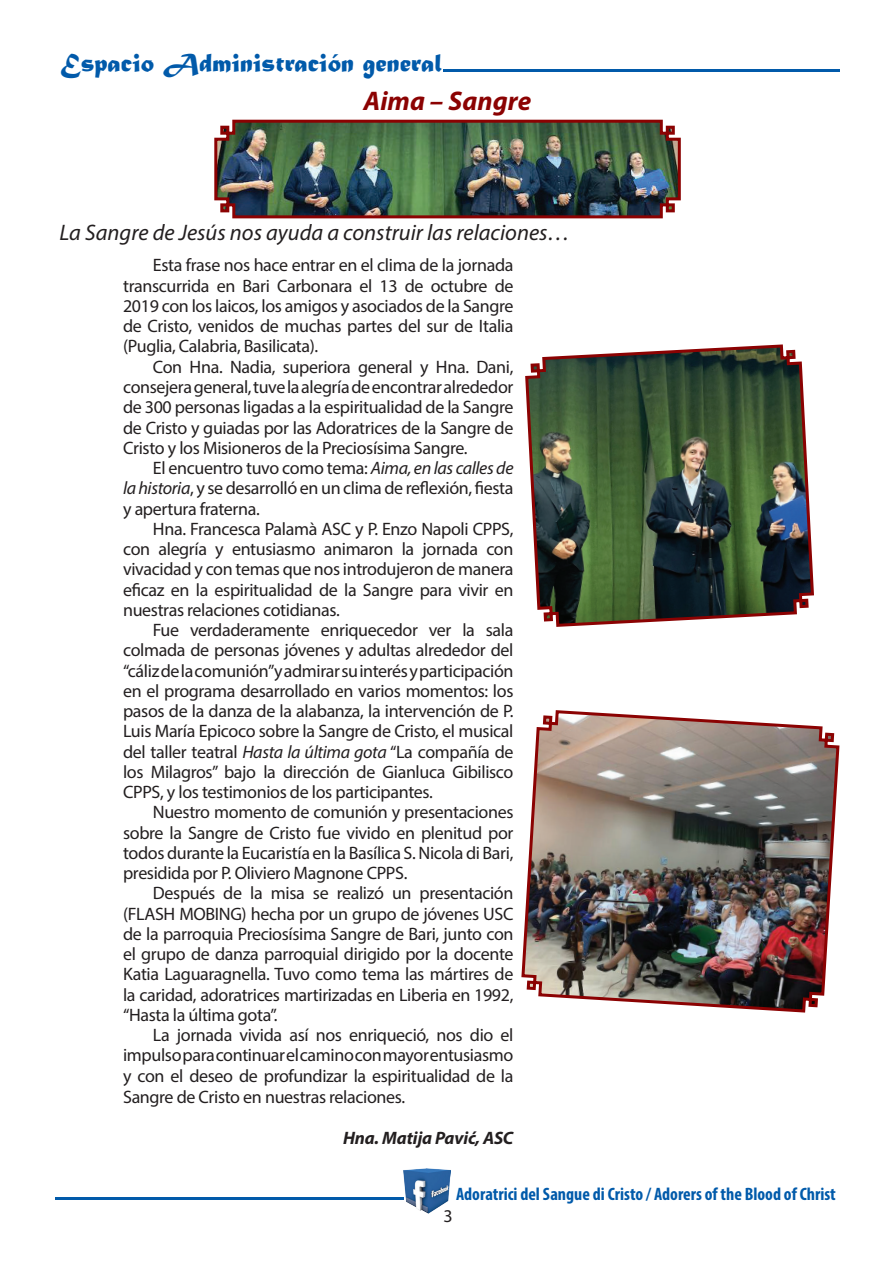
<style>
.page{position:relative;width:893px;height:1263px;background:#fff}
.page>*{position:absolute;margin:0;border:0;box-sizing:border-box;transform-origin:0 0}
.t1{font:27px "Matura MT Script Capitals";color:#015aaa}
.t2{font:italic 700 27px "Myriad Pro";color:#8b0202}
.t3{font:italic 22.5px "Myriad Pro";color:#231f20}
.t4{font:18px/20.2px "Myriad Pro";letter-spacing:-.02em;color:#231f20;text-align:justify}
.t5{font:700 condensed 18px "Myriad Pro";color:#015aaa}
.t6{font:italic 700 18px "Myriad Pro";letter-spacing:-.01em;color:#231f20}
.s1{font-style:italic}
</style>
<div class="page">
<svg style="left:55px;top:1197px;width:345px;height:3px"></svg>
<img style="left:400px;top:1168px;width:49px;height:46px">
<div style="left:546px;top:235px;width:9px;height:8px;border:6px solid #fff;border-radius:50%"></div>
<div style="left:553px;top:235px;width:9px;height:8px;border:6px solid #fff;border-radius:50%"></div>
<div style="left:561px;top:235px;width:9px;height:8px;border:6px solid #fff;border-radius:50%"></div>
<img style="left:521px;top:710px;width:319px;height:303px">
<img style="left:214px;top:119px;width:467px;height:100px">
<img style="left:525px;top:344px;width:289px;height:283px">
<svg style="left:353px;top:69px;width:487px;height:54px"></svg>
<h1 class="t1" style="left:61px;top:46px;width:383px">Espacio Administración general</h1>
<h1 class="t2" style="left:364px;top:84px;width:169px">Aima – Sangre</h1>
<p class="t3" style="left:59px;top:219px;width:512px">La Sangre de Jesús nos ayuda a construir las relaciones…</p>
<p class="t4" style="left:123px;top:255px;width:392px;text-indent:30px">Esta frase nos hace entrar en el clima de la jornada transcurrida en Bari Carbonara el 13 de octubre de 2019 con los laicos, los amigos y asociados de la Sangre de Cristo, venidos de muchas partes del sur de Italia (Puglia, Calabria, Basilicata).</p>
<p class="t4" style="left:123px;top:356px;width:392px;text-indent:30px">Con Hna. Nadia, superiora general y Hna. Dani, consejera general, tuve la alegría de encontrar alrededor de 300 personas ligadas a la espiritualidad de la Sangre de Cristo y guiadas por las Adoratrices de la Sangre de Cristo y los Misioneros de la Preciosísima Sangre.</p>
<p class="t4" style="left:123px;top:458px;width:392px;text-indent:30px">El encuentro tuvo como tema: <span class="s1">Aima, en las calles de la historia</span>, y se desarrolló en un clima de reflexión, fiesta y apertura fraterna.</p>
<p class="t4" style="left:123px;top:518px;width:392px;text-indent:30px">Hna. Francesca Palamà ASC y P. Enzo Napoli CPPS, con alegría y entusiasmo animaron la jornada con vivacidad y con temas que nos introdujeron de manera eficaz en la espiritualidad de la Sangre para vivir en nuestras relaciones cotidianas.</p>
<p class="t4" style="left:123px;top:620px;width:392px;text-indent:30px">Fue verdaderamente enriquecedor ver la sala colmada de personas jóvenes y adultas alrededor del “cáliz de la comunión” y admirar su interés y participación en el programa desarrollado en varios momentos: los pasos de la danza de la alabanza, la intervención de P.<br>Luis María Epicoco sobre la Sangre de Cristo, el musical del taller teatral <span class="s1">Hasta la última gota</span> “La compañía de los Milagros” bajo la dirección de Gianluca Gibilisco CPPS, y los testimonios de los participantes.</p>
<p class="t4" style="left:123px;top:802px;width:392px;text-indent:30px">Nuestro momento de comunión y presentaciones sobre la Sangre de Cristo fue vivido en plenitud por todos durante la Eucaristía en la Basílica S. Nicola di Bari, presidida por P. Oliviero Magnone CPPS.</p>
<p class="t4" style="left:123px;top:883px;width:392px;text-indent:30px">Después de la misa se realizó un presentación (FLASH MOBING) hecha por un grupo de jóvenes USC de la parroquia Preciosísima Sangre de Bari, junto con el grupo de danza parroquial dirigido por la docente Katia Laguaragnella. Tuvo como tema las mártires de la caridad, adoratrices martirizadas en Liberia en 1992, “Hasta la última gota”.</p>
<p class="t4" style="left:123px;top:1024px;width:392px;text-indent:30px">La jornada vivida así nos enriqueció, nos dio el impulso para continuar el camino con mayor entusiasmo y con el deseo de profundizar la espiritualidad de la Sangre de Cristo en nuestras relaciones.</p>
<p class="t6" style="left:343px;top:1126px;width:172px">Hna. Matija Pavić, ASC</p>
<p class="t5" style="left:456px;top:1182px;width:381px">Adoratrici del Sangue di Cristo / Adorers of the Blood of Christ</p>
<p class="t4" style="left:444px;top:1206px;width:11px">3</p>
</div>
